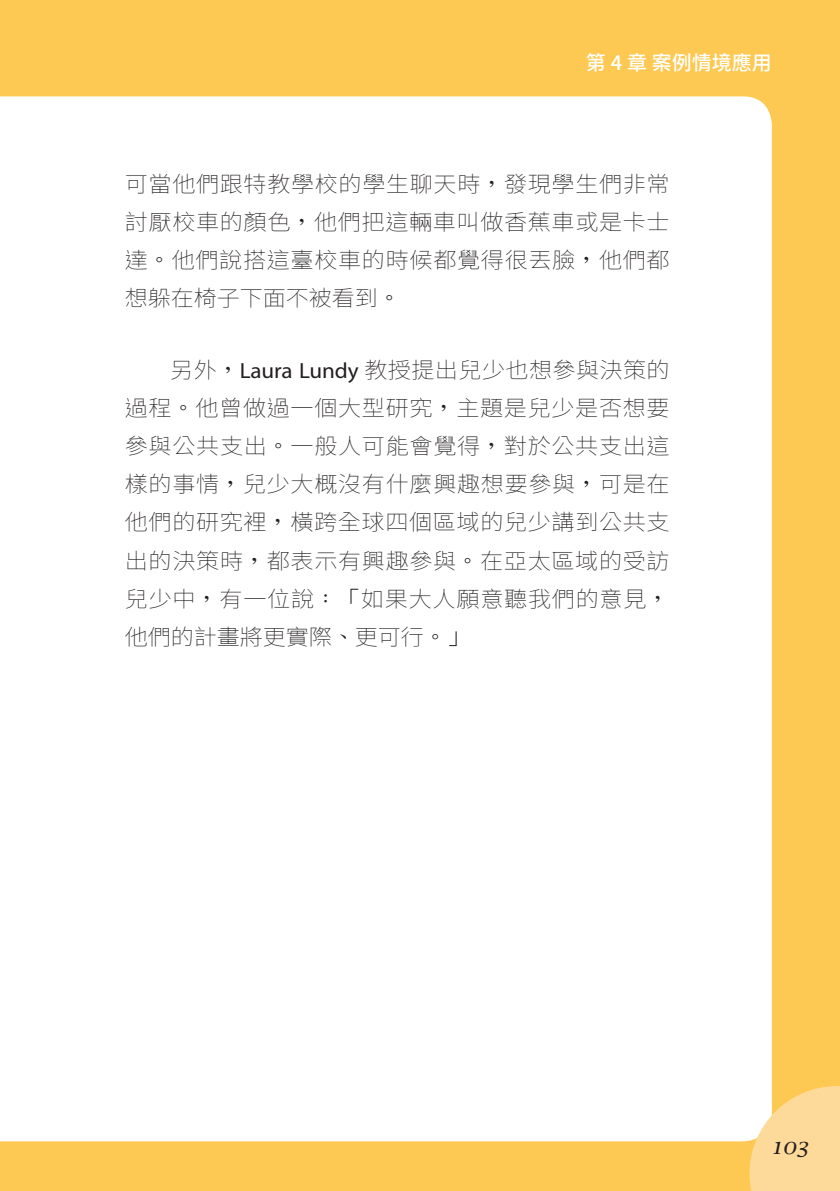
<style>
.page{position:relative;width:840px;height:1191px;background:#fff}
.page>*{position:absolute;margin:0;border:0;box-sizing:border-box;transform-origin:0 0}
.t1{font:italic 22.4px "Lucida Calligraphy";color:#231f20}
.內文_空兩格{font:100 22px/38px "Noto Sans CJ Ktc";letter-spacing:.03em;color:#231f20;text-align:justify;scale:1.05 1}
.t2{font:500 20px "Noto Sans CJ Ktc";color:#fff}
.s1{font-family:"Adobe Ming Std";font-weight:300}
.s2{font-family:"Myriad Pro";font-weight:400}
</style>
<div class="page">
<div style="left:0;top:0;width:839px;height:1191px;background:#fec952"></div>
<div style="left:0;top:96px;width:771px;height:1045px;background:#fff"></div>
<svg style="left:749px;top:1086px;width:90px;height:105px;background:#fedc9f"></svg>
<p class="t2" style="left:585px;top:51px;width:187px">第 4 章 案例情境應用</p>
<p class="內文_空兩格" style="left:125px;top:166px;width:520px">可當他們跟特教學校的學生聊天時<span class="s1">，</span>發現學生們非常討厭校車的顏色<span class="s1">，</span>他們把這輛車叫做香蕉車或是卡士達<span class="s1">。</span>他們說搭這臺校車的時候都覺得很丟臉<span class="s1">，</span>他們都想躲在椅子下面不被看到<span class="s1">。</span></p>
<p class="內文_空兩格" style="left:125px;top:352px;width:520px;text-indent:45px">另外<span class="s1">，</span><span class="s2">Laura Lundy</span> 教授提出兒少也想參與決策的過程<span class="s1">。</span>他曾做過一個大型研究<span class="s1">，</span>主題是兒少是否想要參與公共支出<span class="s1">。</span>一般人可能會覺得<span class="s1">，</span>對於公共支出這樣的事情<span class="s1">，</span>兒少大概沒有什麼興趣想要參與<span class="s1">，</span>可是在他們的研究裡<span class="s1">，</span>橫跨全球四個區域的兒少講到公共支出的決策時<span class="s1">，</span>都表示有興趣參與<span class="s1">。</span>在亞太區域的受訪兒少中<span class="s1">，</span>有一位說<span class="s1">：「</span>如果大人願意聽我們的意見<span class="s1">，</span>他們的計畫將更實際<span class="s1">、</span>更可行<span class="s1">。」</span></p>
<p class="t1" style="left:771px;top:1132px;width:38px">103</p>
</div>
